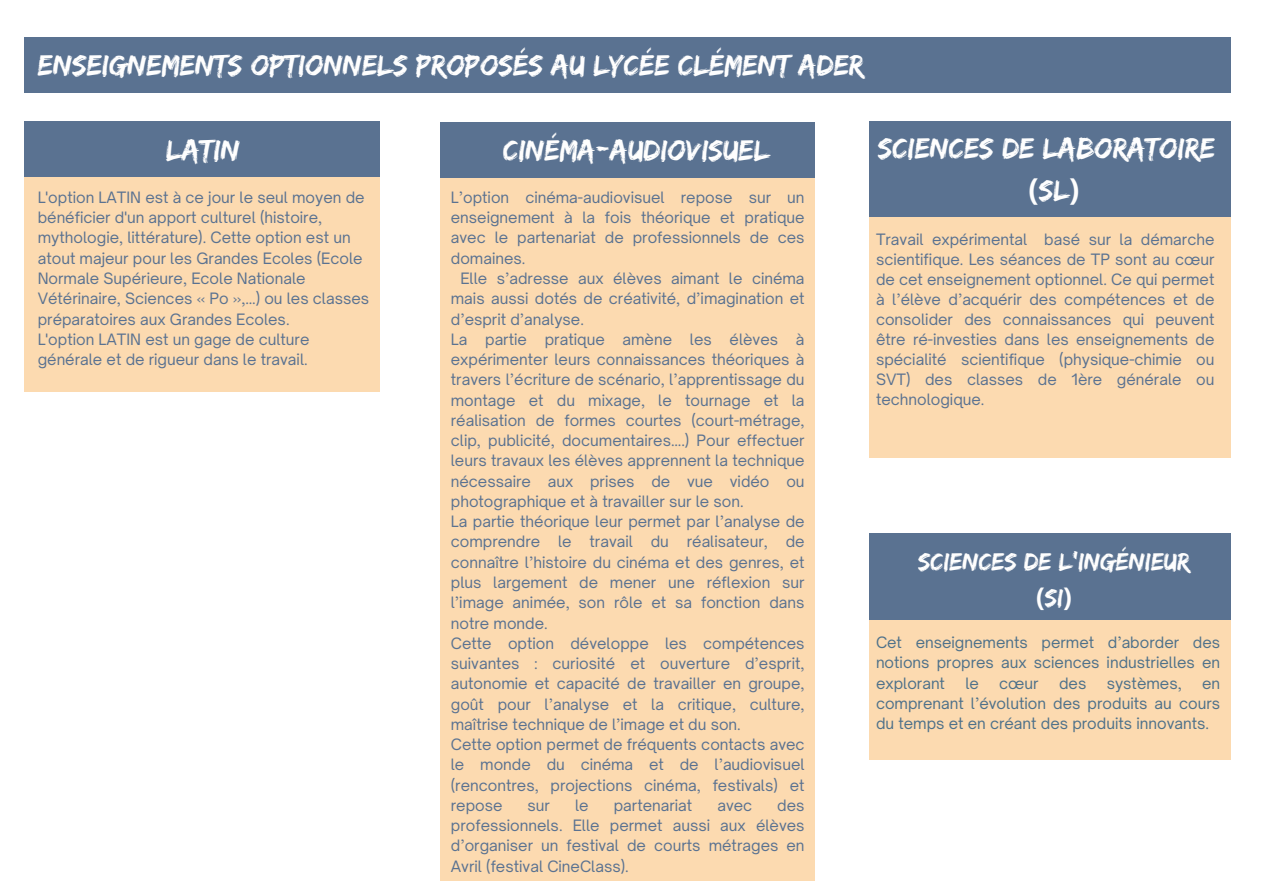
<style>
.page{position:relative;width:1263px;height:894px;background:#fff}
.page>*{position:absolute;margin:0;border:0;box-sizing:border-box;transform-origin:0 0}
.t1{font:30.45px "Edo";color:#fefefe}
.t2{font:30.3px/41.7px "Edo";color:#fefefe;text-align:center}
.t3{font:25.8px/36px "Edo";color:#fefefe;text-align:center}
.t4{font:15px/20.2px "Open Sauce One";color:#5a7291;text-align:justify}
.t5{font:15px/20.2px "Open Sauce One";color:#4e718a;text-align:justify}
.s1{font-family:"Noto Sans";font-weight:700}
</style>
<div class="page">
<div style="left:24px;top:149px;width:356px;height:243px;background:#fcdab0"></div>
<div style="left:24px;top:37px;width:1206px;height:55px;background:#5a7291"></div>
<div style="left:440px;top:149px;width:375px;height:731px;background:#fcdab0"></div>
<div style="left:24px;top:121px;width:356px;height:55px;background:#5a7291"></div>
<div style="left:869px;top:215px;width:361px;height:242px;background:#fcdab0"></div>
<div style="left:440px;top:122px;width:375px;height:55px;background:#5a7291"></div>
<div style="left:869px;top:612px;width:361px;height:147px;background:#fcdab0"></div>
<div style="left:869px;top:533px;width:361px;height:86px;background:#5a7291"></div>
<div style="left:869px;top:121px;width:361px;height:96px;background:#5a7291"></div>
<h1 class="t1" style="left:38px;top:47px;width:828px">ENSEIGNEMENTS OPTIONNELS PROPOSÉS AU LYCÉE CLÉMENT ADER</h1>
<h1 class="t1" style="left:166px;top:133px;width:75px">LATIN</h1>
<h1 class="t2" style="left:503px;top:129px;width:268px">CINÉMA-AUDIOVISUEL</h1>
<h1 class="t4" style="left:38px;top:187px;width:333px;text-align:left">L'option LATIN est à ce jour le seul moyen de bénéficier d'un apport culturel (histoire, mythologie, littérature). Cette option est un atout majeur pour les Grandes Ecoles (Ecole Normale Supérieure, Ecole Nationale Vétérinaire, Sciences « Po »,…) ou les classes préparatoires aux Grandes Ecoles.</h1>
<p class="t4" style="left:38px;top:329px;width:273px">L'option LATIN est un gage de culture générale et de rigueur dans le travail.</p>
<p class="t4" style="left:451px;top:187px;width:355px">L’option cinéma-audiovisuel repose sur un enseignement à la fois théorique et pratique avec le partenariat de professionnels de ces domaines.</p>
<p class="t4" style="left:451px;top:268px;width:355px;text-indent:9px">Elle s’adresse aux élèves aimant le cinéma mais aussi dotés de créativité, d’imagination et d’esprit d’analyse.</p>
<p class="t4" style="left:451px;top:329px;width:355px">La partie pratique amène les élèves à expérimenter leurs connaissances théoriques à travers l’écriture de scénario, l’apprentissage du montage et du mixage, le tournage et la réalisation de formes courtes (court-métrage, clip, publicité, documentaires….) Pour effectuer leurs travaux les élèves apprennent la technique nécessaire aux prises de vue vidéo ou photographique et à travailler sur le son.</p>
<p class="t4" style="left:451px;top:511px;width:355px">La partie théorique leur permet par l’analyse de comprendre le travail du réalisateur, de connaître l’histoire du cinéma et des genres, et plus largement de mener une réflexion sur l’image animée, son rôle et sa fonction dans notre monde.</p>
<p class="t4" style="left:451px;top:632px;width:355px">Cette option développe les compétences suivantes : curiosité et ouverture d’esprit, autonomie et capacité de travailler en groupe, goût pour l’analyse et la critique, culture, maîtrise technique de l’image et du son.</p>
<p class="t4" style="left:451px;top:734px;width:355px">Cette option permet de fréquents contacts avec le monde du cinéma et de l’audiovisuel (rencontres, projections cinéma, festivals) et repose</p>
<p class="t4" style="left:528px;top:794px;width:24px">sur</p>
<p class="t4" style="left:575px;top:794px;width:15px">le</p>
<p class="t4" style="left:614px;top:794px;width:80px">partenariat</p>
<p class="t4" style="left:717px;top:794px;width:36px">avec</p>
<p class="t4" style="left:451px;top:794px;width:355px;text-indent:326px">des professionnels. Elle permet aussi aux élèves d’organiser un festival de courts métrages en Avril (festival CineClass).</p>
<p class="t2" style="left:878px;top:127px;width:339px">SCIENCES DE LABORATOIRE <span class="s1">(</span>SL<span class="s1">)</span></p>
<p class="t4" style="left:876px;top:229px;width:340px">Travail expérimental basé sur la démarche scientifique. Les séances de TP sont au cœur de cet enseignement optionnel. Ce qui permet à l’élève d’acquérir des compétences et de consolider des connaissances qui peuvent être ré-investies dans les enseignements de spécialité scientifique (physique-chimie ou SVT) des classes de 1ère générale ou technologique.</p>
<p class="t3" style="left:918px;top:542px;width:273px">SCIENCES DE L’INGÉNIEUR <span class="s1">(</span>SI<span class="s1">)</span></p>
<h2 class="t5" style="left:876px;top:632px;width:346px">Cet enseignements permet d’aborder des notions propres aux sciences industrielles en explorant</h2>
<h2 class="t5" style="left:965px;top:672px;width:15px">le</h2>
<h2 class="t5" style="left:999px;top:672px;width:41px">cœur</h2>
<h2 class="t5" style="left:1059px;top:672px;width:29px">des</h2>
<h2 class="t5" style="left:1107px;top:672px;width:77px">systèmes,</h2>
<h2 class="t5" style="left:876px;top:672px;width:346px;text-indent:326px">en comprenant l’évolution des produits au cours du temps et en créant des produits innovants.</h2>
</div>
